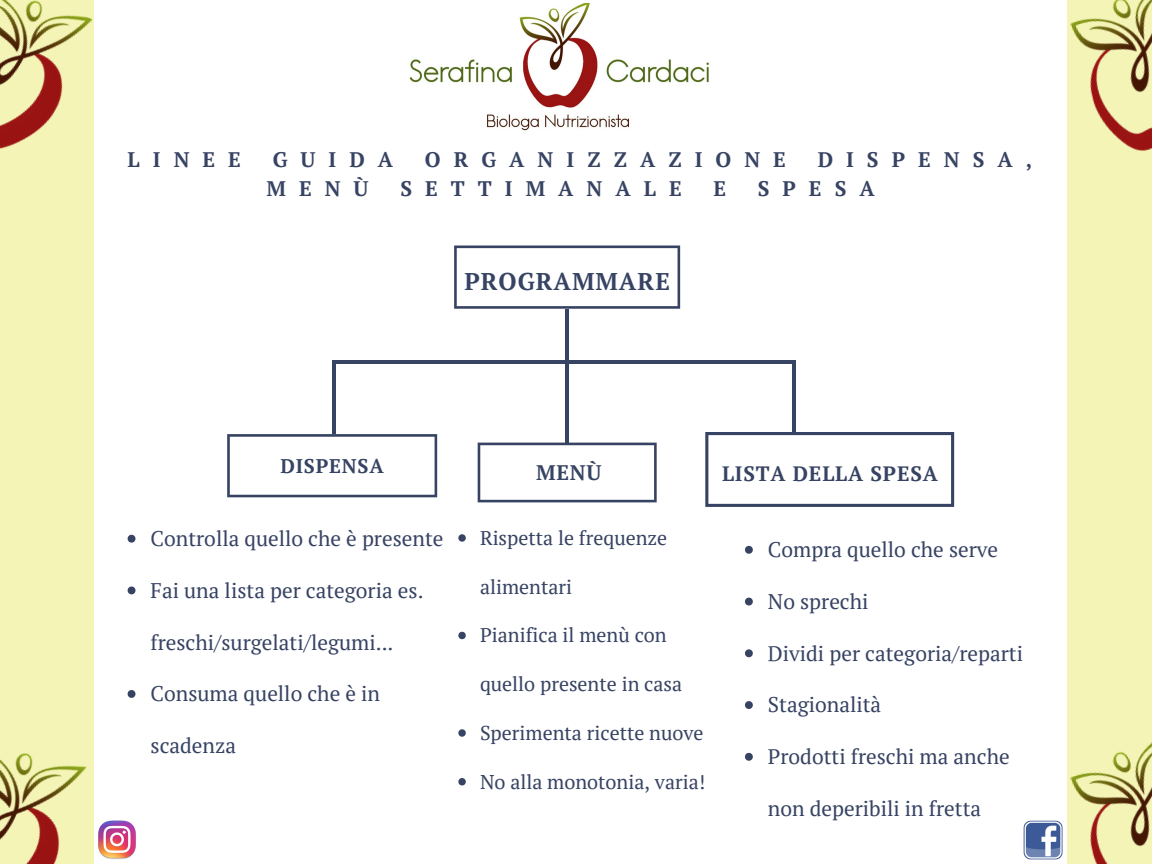
<style>
.page{position:relative;width:1152px;height:864px;background:#f4f4b7}
.page>*{position:absolute;margin:0;border:0;box-sizing:border-box;transform-origin:0 0}
.t1{font:700 24.15px "PT Serif";letter-spacing:.04em;color:#374363}
.t2{font:21.15px "PT Serif";color:#374363}
.t3{font:700 21px "PT Serif";letter-spacing:.62em;color:#374363}
.t4{font:700 20.7px "PT Serif";letter-spacing:.04em;color:#374363}
.t5{font:19.95px "PT Serif";color:#374363}
.t6{font:700 19.8px "PT Serif";letter-spacing:.04em;color:#374363}
</style>
<div class="page">
<div style="left:95px;top:0;width:972px;height:864px;background:#fff"></div>
<svg style="left:454px;top:246px;width:226px;height:63px"></svg>
<svg style="left:705px;top:432px;width:249px;height:75px"></svg>
<svg style="left:478px;top:443px;width:179px;height:59px"></svg>
<svg style="left:227px;top:434px;width:210px;height:63px"></svg>
<hr style="left:332px;top:360px;width:464px;height:4px;background:#374363">
<hr style="left:565px;top:309px;width:4px;height:134px;background:#374363">
<hr style="left:332px;top:362px;width:4px;height:72px;background:#374363">
<hr style="left:792px;top:362px;width:4px;height:72px;background:#374363">
<img style="left:409px;top:4px;width:300px;height:127px">
<img style="left:0;top:0;width:95px;height:174px">
<svg style="left:745px;top:546px;width:8px;height:8px"></svg>
<svg style="left:745px;top:598px;width:8px;height:7px"></svg>
<svg style="left:745px;top:649px;width:8px;height:8px"></svg>
<svg style="left:745px;top:701px;width:8px;height:8px"></svg>
<svg style="left:745px;top:753px;width:8px;height:8px"></svg>
<img style="left:0;top:716px;width:95px;height:148px">
<img style="left:1070px;top:0;width:82px;height:152px">
<img style="left:1070px;top:742px;width:82px;height:122px">
<img style="left:98px;top:820px;width:38px;height:39px">
<img style="left:1023px;top:820px;width:40px;height:40px">
<svg style="left:128px;top:535px;width:7px;height:8px"></svg>
<svg style="left:128px;top:587px;width:7px;height:7px"></svg>
<svg style="left:128px;top:690px;width:7px;height:8px"></svg>
<svg style="left:458px;top:534px;width:8px;height:8px"></svg>
<svg style="left:458px;top:632px;width:8px;height:7px"></svg>
<svg style="left:458px;top:729px;width:8px;height:8px"></svg>
<svg style="left:458px;top:778px;width:8px;height:7px"></svg>
<p class="t3" style="left:128px;top:145px;width:115px">LINEE</p>
<p class="t3" style="left:273px;top:145px;width:122px">GUIDA</p>
<p class="t3" style="left:425px;top:145px;width:363px">ORGANIZZAZIONE</p>
<p class="t3" style="left:818px;top:145px;width:216px">DISPENSA,</p>
<p class="t3" style="left:266px;top:174px;width:104px">MENÙ</p>
<p class="t3" style="left:400px;top:174px;width:283px">SETTIMANALE</p>
<p class="t3" style="left:713px;top:174px;width:14px">E</p>
<p class="t3" style="left:758px;top:174px;width:118px">SPESA</p>
<p class="t1" style="left:464px;top:265px;width:207px">PROGRAMMARE</p>
<p class="t6" style="left:281px;top:453px;width:105px">DISPENSA</p>
<p class="t3" style="left:536px;top:459px;width:67px">MENÙ</p>
<p class="t4" style="left:722px;top:459px;width:217px">LISTA DELLA SPESA</p>
<p class="t2" style="left:151px;top:524px;width:294px">Controlla quello che è presente</p>
<p class="t2" style="left:151px;top:576px;width:274px">Fai una lista per categoria es.</p>
<p class="t2" style="left:151px;top:628px;width:244px">freschi/surgelati/legumi...</p>
<p class="t2" style="left:151px;top:679px;width:231px">Consuma quello che è in</p>
<p class="t2" style="left:151px;top:731px;width:87px">scadenza</p>
<p class="t5" style="left:480px;top:524px;width:189px">Rispetta le frequenze</p>
<p class="t5" style="left:480px;top:573px;width:94px">alimentari</p>
<p class="t5" style="left:480px;top:622px;width:188px">Pianifica il menù con</p>
<p class="t5" style="left:480px;top:670px;width:204px">quello presente in casa</p>
<p class="t5" style="left:480px;top:719px;width:225px">Sperimenta ricette nuove</p>
<p class="t5" style="left:480px;top:768px;width:227px">No alla monotonia, varia!</p>
<p class="t2" style="left:768px;top:535px;width:232px">Compra quello che serve</p>
<p class="t2" style="left:768px;top:587px;width:102px">No sprechi</p>
<p class="t2" style="left:768px;top:639px;width:257px">Dividi per categoria/reparti</p>
<p class="t2" style="left:768px;top:690px;width:115px">Stagionalità</p>
<p class="t2" style="left:768px;top:742px;width:243px">Prodotti freschi ma anche</p>
<p class="t2" style="left:768px;top:794px;width:215px">non deperibili in fretta</p>
</div>
